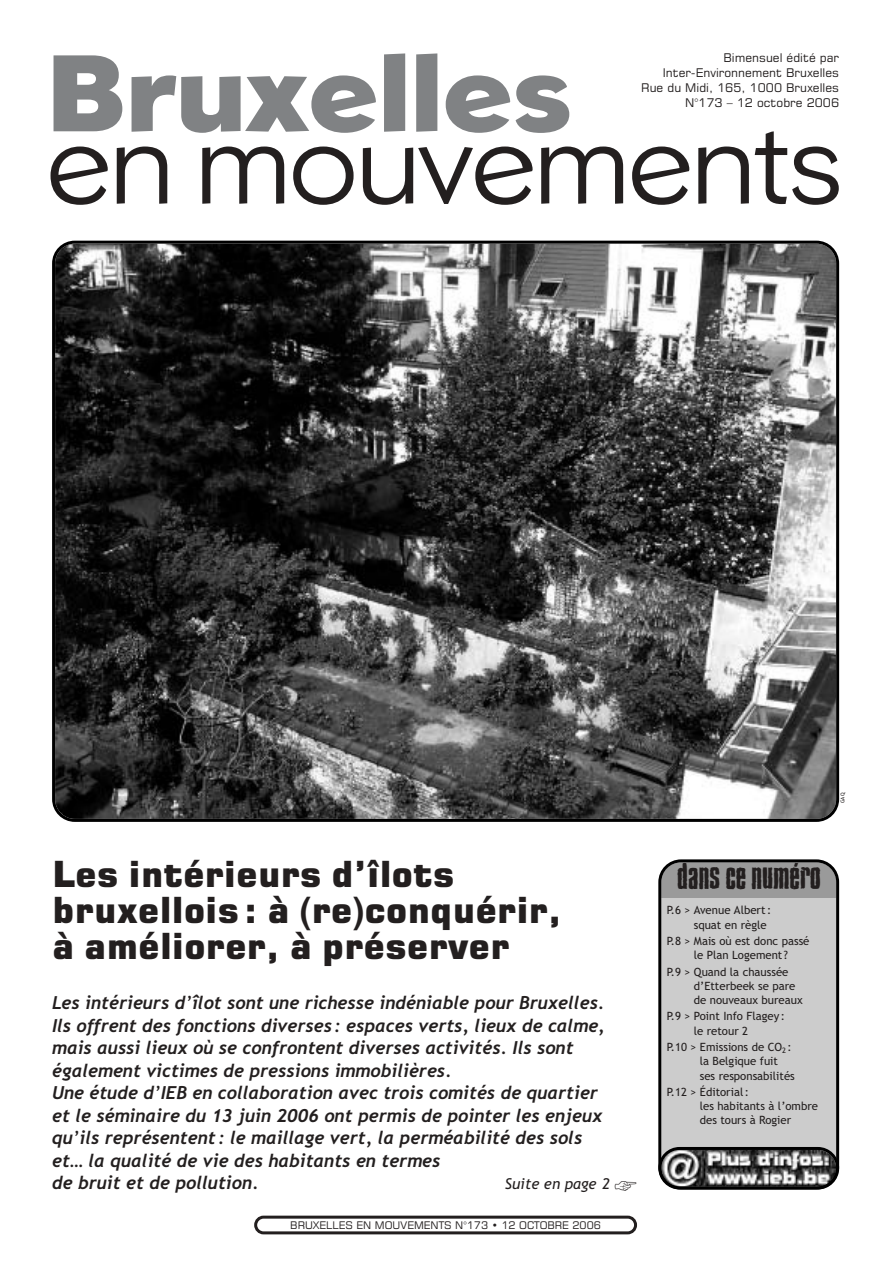
<style>
.page{position:relative;width:893px;height:1263px;background:#fff}
.page>*{position:absolute;margin:0;border:0;box-sizing:border-box;transform-origin:0 0}
.t1{font:108px "Phinster";color:#231f1f}
.t2{font:800 108px "Phinster";color:#808284}
.t3{font:36px/36px "Square 721 Blk";color:#231f1f}
.t4{font:36px "Blue Cake";letter-spacing:-.01em;color:#231f1f}
.t5{font:italic 700 18px/22.5px "Trebuchet";color:#231f1f}
.t6{font:italic 15px "Trebuchet MS";color:#231f1f}
.t7{font:12px/15px "Square 721 BT";color:#231f1f;text-align:right}
.t8{font:11.4px/14.2px "Trebuchet MS";color:#231f1f}
.t9{font:10.5px "Square 721 BT";color:#231f1f}
.t10{font:5.25px "Trebuchet MS";color:#231f1f}
</style>
<div class="page">
<img style="left:55px;top:244px;width:781px;height:575px;border-radius:20px">
<div style="left:52px;top:241px;width:787px;height:581px;border:3px solid #000;border-radius:21px"></div>
<div style="left:254px;top:1216px;width:383px;height:18px;border:3px solid #231f1f;border-radius:8px"></div>
<div style="left:661px;top:862px;width:175px;height:324px;background:#ccc;border-radius:20px"></div>
<div style="left:662px;top:863px;width:173px;height:35px;background:#9a9a9a"></div>
<div style="left:658px;top:859px;width:181px;height:331px;border:3px solid #000;border-radius:21px"></div>
<img style="left:661px;top:1150px;width:175px;height:36px;border-radius:18px">
<div style="left:658px;top:1147px;width:181px;height:43px;border:3px solid #000;border-radius:20px"></div>
<p class="t7" style="left:641px;top:51px;width:200px">Bimensuel édité par<br>Inter-Environnement Bruxelles<br>Rue du Midi, 165, 1000 Bruxelles<br>N°173 – 12 octobre 2006</p>
<h1 class="t2" style="left:48px;top:54px;width:526px">Bruxelles</h1>
<h1 class="t1" style="left:48px;top:127px;width:796px">en mouvements</h1>
<h2 class="t3" style="left:52px;top:859px;width:511px">Les intérieurs d’îlots bruxellois: à (re)conquérir, à améliorer, à préserver</h2>
<p class="t5" style="left:52px;top:993px;width:554px">Les intérieurs d’îlot sont une richesse indéniable pour Bruxelles.<br>Ils offrent des fonctions diverses: espaces verts, lieux de calme, mais aussi lieux où se confrontent diverses activités. Ils sont également victimes de pressions immobilières.<br>Une étude d’IEB en collaboration avec trois comités de quartier et le séminaire du 13 juin 2006 ont permis de pointer les enjeux qu’ils représentent: le maillage vert, la perméabilité des sols et… la qualité de vie des habitants en termes<br>de bruit et de pollution.</p>
<p class="t6" style="left:505px;top:1178px;width:134px">Suite en page 2 ☞</p>
<p class="t9" style="left:290px;top:1221px;width:312px">BRUXELLES EN MOUVEMENTS N°173 • 12 OCTOBRE 2006</p>
<p class="t10" style="left:840px;top:803px;width:12px;rotate:-90deg">GAQ</p>
<h2 class="t4" style="left:676px;top:863px;width:146px">dans ce numéro</h2>
<p class="t8" style="left:693px;top:904px;width:79px;text-indent:-27px">P.6 &gt; Avenue Albert: squat en règle</p>
<p class="t8" style="left:666px;top:935px;width:144px;text-align:center">P.8 &gt; Mais où est donc passé le Plan Logement?</p>
<p class="t8" style="left:693px;top:965px;width:110px;text-indent:-27px">P.9 &gt; Quand la chaussée d’Etterbeek se pare de nouveaux bureaux</p>
<p class="t8" style="left:693px;top:1010px;width:93px;text-indent:-27px">P.9 &gt; Point Info Flagey: le retour 2</p>
<p class="t8" style="left:699px;top:1041px;width:96px;text-indent:-33px">P.10 &gt; Emissions de CO<sub>2</sub> : la Belgique fuit ses responsabilités</p>
<p class="t8" style="left:699px;top:1086px;width:120px;text-indent:-33px">P.12 &gt; Éditorial:<br>les habitants à l’ombre des tours à Rogier</p>
</div>
